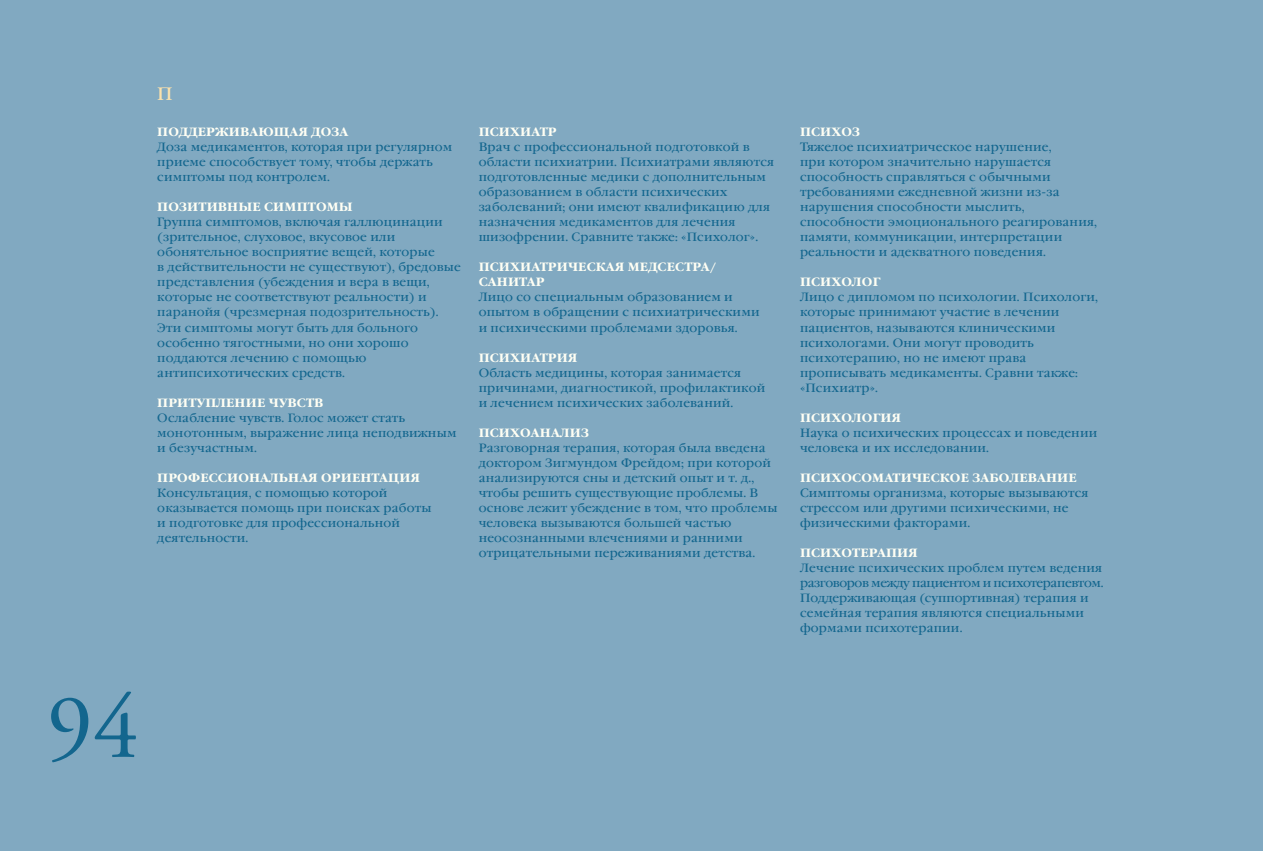
<style>
.page{position:relative;width:1263px;height:851px;background:#fff}
.page>*{position:absolute;margin:0;border:0;box-sizing:border-box;transform-origin:0 0}
.t1{font:92.25px "Adobe Garamond";color:#13668e}
.t2{font:18px "Garamond Book C";color:#fce2ac}
.t3{font:12px/15px "Garamond Book C";letter-spacing:.015em;color:#13668e}
.t4{font:700 12px/15px "Garamond C";letter-spacing:.015em;color:#fffff4}
</style>
<div class="page">
<div style="left:0;top:0;width:1263px;height:850px;background:#81a9c1"></div>
<h2 class="t2" style="left:157px;top:83px;width:17px">П</h2>
<p class="t4" style="left:157px;top:125px;width:193px">ПОДДЕРЖИВАЮЩАЯ ДОЗА</p>
<p class="t3" style="left:157px;top:140px;width:297px">Доза медикаментов, которая при регулярном приеме способствует тому, чтобы держать симптомы под контролем.</p>
<p class="t4" style="left:157px;top:200px;width:197px">ПОЗИТИВНЫЕ СИМПТОМЫ</p>
<p class="t3" style="left:157px;top:215px;width:305px">Группа симптомов, включая галлюцинации (зрительное, слуховое, вкусовое или обонятельное восприятие вещей, которые<br>в действительности не существуют), бредовые представления (убеждения и вера в вещи, которые не соответствуют реальности) и паранойя (чрезмерная подозрительность).<br>Эти симптомы могут быть для больного особенно тягостными, но они хорошо поддаются лечению с помощью антипсихотических средств.</p>
<p class="t4" style="left:157px;top:395px;width:168px">ПРИТУПЛЕНИЕ ЧУВСТВ</p>
<p class="t3" style="left:157px;top:410px;width:301px">Ослабление чувств. Голос может стать монотонным, выражение лица неподвижным и безучастным.</p>
<p class="t4" style="left:157px;top:470px;width:264px">ПРОФЕССИОНАЛЬНАЯ ОРИЕНТАЦИЯ</p>
<p class="t3" style="left:157px;top:485px;width:276px">Консультация, с помощью которой оказывается помощь при поисках работы и подготовке для профессиональной деятельности.</p>
<p class="t4" style="left:479px;top:125px;width:79px">ПСИХИАТР</p>
<p class="t3" style="left:479px;top:140px;width:297px">Врач с профессиональной подготовкой в области психиатрии. Психиатрами являются подготовленные медики с дополнительным образованием в области психических заболеваний; они имеют квалификацию для назначения медикаментов для лечения шизофрении. Сравните также: «Психолог».</p>
<p class="t4" style="left:479px;top:260px;width:239px">ПСИХИАТРИЧЕСКАЯ МЕДСЕСТРА/<br>САНИТАР</p>
<p class="t3" style="left:479px;top:290px;width:282px">Лицо со специальным образованием и опытом в обращении с психиатрическими и психическими проблемами здоровья.</p>
<p class="t4" style="left:479px;top:350px;width:100px">ПСИХИАТРИЯ</p>
<p class="t3" style="left:479px;top:365px;width:288px">Область медицины, которая занимается причинами, диагностикой, профилактикой и лечением психических заболеваний.</p>
<p class="t4" style="left:479px;top:425px;width:112px">ПСИХОАНАЛИЗ</p>
<p class="t3" style="left:479px;top:440px;width:301px">Разговорная терапия, которая была введена доктором Зигмундом Фрейдом; при которой анализируются сны и детский опыт и т. д., чтобы решить существующие проблемы. В основе лежит убеждение в том, что проблемы человека вызываются большей частью неосознанными влечениями и ранними отрицательными переживаниями детства.</p>
<p class="t4" style="left:800px;top:125px;width:62px">ПСИХОЗ</p>
<p class="t3" style="left:800px;top:140px;width:299px">Тяжелое психиатрическое нарушение,<br>при котором значительно нарушается способность справляться с обычными требованиями ежедневной жизни из-за нарушения способности мыслить, способности эмоционального реагирования, памяти, коммуникации, интерпретации реальности и адекватного поведения.</p>
<p class="t4" style="left:800px;top:275px;width:82px">ПСИХОЛОГ</p>
<p class="t3" style="left:800px;top:290px;width:299px">Лицо с дипломом по психологии. Психологи, которые принимают участие в лечении пациентов, называются клиническими психологами. Они могут проводить психотерапию, но не имеют права прописывать медикаменты. Сравни также: «Психиатр».</p>
<p class="t4" style="left:800px;top:410px;width:103px">ПСИХОЛОГИЯ</p>
<p class="t3" style="left:800px;top:425px;width:299px">Наука о психических процессах и поведении человека и их исследовании.</p>
<p class="t4" style="left:800px;top:470px;width:278px">ПСИХОСОМАТИЧЕСКОЕ ЗАБОЛЕВАНИЕ</p>
<p class="t3" style="left:800px;top:485px;width:290px">Симптомы организма, которые вызываются стрессом или другими психическими, не физическими факторами.</p>
<p class="t4" style="left:800px;top:545px;width:119px">ПСИХОТЕРАПИЯ</p>
<p class="t3" style="left:800px;top:560px;width:305px">Лечение психических проблем путем ведения разговоров между пациентом и психотерапевтом.<br>Поддерживающая (суппортивная) терапия и семейная терапия являются специальными формами психотерапии.</p>
<h1 class="t1" style="left:47px;top:671px;width:94px">94</h1>
</div>
